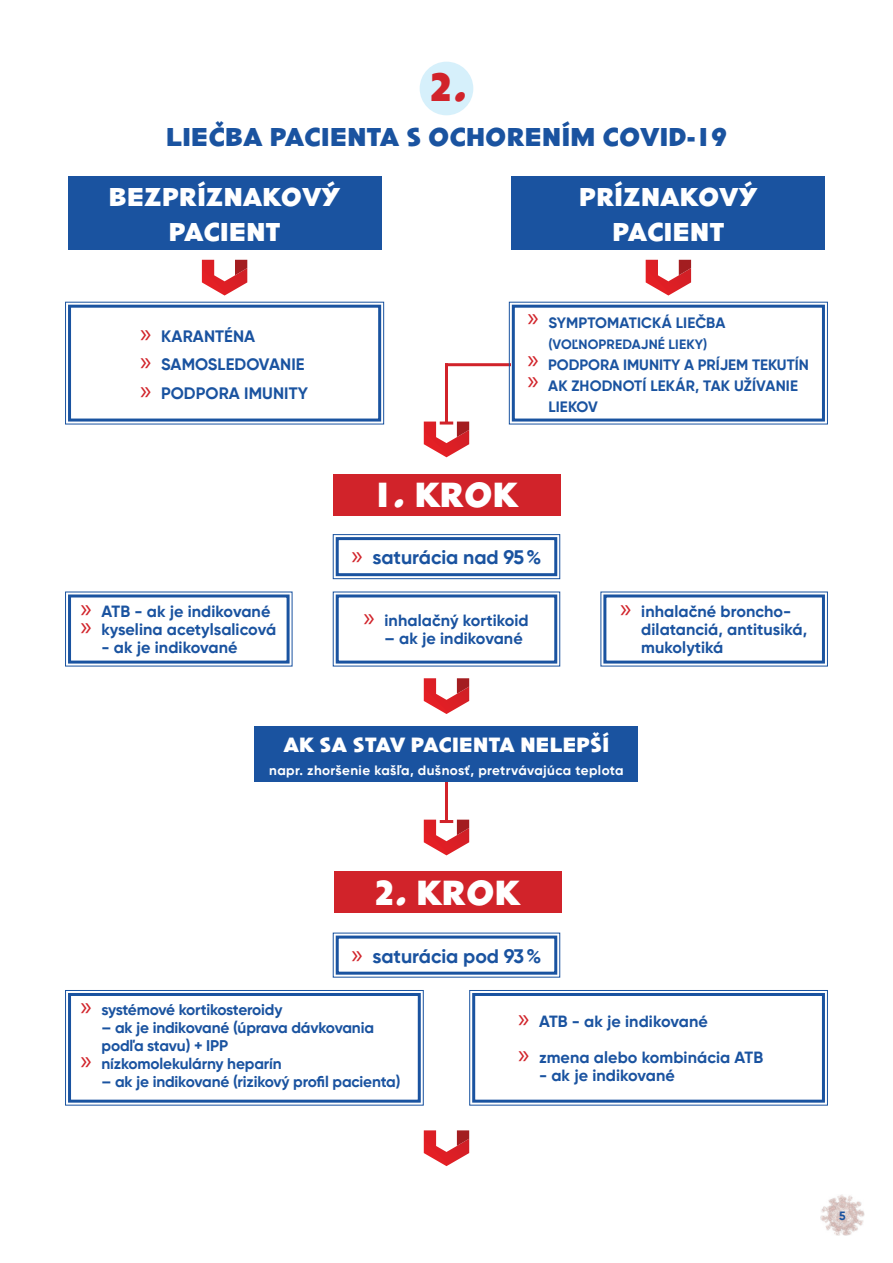
<style>
.page{position:relative;width:893px;height:1263px;background:#fff}
.page>*{position:absolute;margin:0;border:0;box-sizing:border-box;transform-origin:0 0}
.t1{font:800 46.2px "Sharktooth";color:#d1232a}
.t2{font:800 40.5px "Sharktooth";letter-spacing:.015em;color:#fff}
.t3{font:800 30px/34.5px "Sharktooth";letter-spacing:.015em;color:#fff;text-align:center}
.t4{font:800 30px "Sharktooth";letter-spacing:.015em;color:#1a53a0}
.t5{font:800 24px "Sharktooth";letter-spacing:.015em;color:#fff}
.t6{font:700 19.5px "Gilroy";color:#1a53a0}
.t7{font:700 16.5px/28.5px "Gilroy";letter-spacing:.005em;color:#1a53a0}
.t8{font:700 16.2px/18px "Gilroy";letter-spacing:.005em;color:#1a53a0}
.t9{font:700 15.45px "Gilroy";letter-spacing:-.01em;color:#1a53a0}
.t10{font:700 15px "Gilroy";color:#1a53a0}
.t11{font:700 13.5px "Gilroy";letter-spacing:.03em;color:#fff}
.t12{font:700 13.5px "Gilroy";letter-spacing:.01em;color:#1a53a0}
.t13{font:700 12px "Gilroy";color:#1a53a0}
.s1{font-family:"Myriad Pro";font-weight:400;font-size:27px;color:#d1232a}
</style>
<div class="page">
<img style="left:820px;top:1195px;width:44px;height:41px">
<hr style="left:445px;top:363px;width:67px;height:3px;background:#d1232a">
<hr style="left:445px;top:363px;width:3px;height:60px;background:#d1232a">
<hr style="left:445px;top:779px;width:3px;height:42px;background:#d1232a">
<div style="left:420px;top:62px;width:53px;height:53px;background:#d6f0fb;border-radius:50%"></div>
<svg style="left:202px;top:260px;width:45px;height:35px"></svg>
<svg style="left:646px;top:260px;width:45px;height:35px"></svg>
<svg style="left:424px;top:421px;width:45px;height:36px"></svg>
<svg style="left:424px;top:820px;width:45px;height:35px"></svg>
<svg style="left:424px;top:1130px;width:45px;height:36px"></svg>
<svg style="left:424px;top:678px;width:45px;height:36px"></svg>
<div style="left:68px;top:176px;width:313px;height:73px;background:#1a53a0"></div>
<div style="left:333px;top:474px;width:227px;height:42px;background:#d1232a"></div>
<div style="left:335px;top:871px;width:227px;height:42px;background:#d1232a"></div>
<svg style="left:65px;top:301px;width:320px;height:124px"></svg>
<div style="left:68px;top:305px;width:313px;height:116px;border:3px solid #1a53a0"></div>
<svg style="left:508px;top:301px;width:320px;height:124px"></svg>
<div style="left:512px;top:305px;width:313px;height:116px;border:3px solid #1a53a0"></div>
<svg style="left:332px;top:534px;width:229px;height:46px"></svg>
<div style="left:336px;top:537px;width:221px;height:39px;border:3px solid #1a53a0"></div>
<svg style="left:332px;top:932px;width:229px;height:46px"></svg>
<div style="left:336px;top:935px;width:221px;height:40px;border:3px solid #1a53a0"></div>
<svg style="left:65px;top:591px;width:228px;height:76px"></svg>
<div style="left:68px;top:594px;width:222px;height:69px;border:3px solid #1a53a0"></div>
<svg style="left:65px;top:990px;width:359px;height:116px"></svg>
<div style="left:68px;top:993px;width:353px;height:110px;border:3px solid #1a53a0"></div>
<svg style="left:332px;top:591px;width:229px;height:76px"></svg>
<div style="left:336px;top:594px;width:221px;height:69px;border:3px solid #1a53a0"></div>
<svg style="left:600px;top:591px;width:228px;height:76px"></svg>
<div style="left:603px;top:594px;width:222px;height:69px;border:3px solid #1a53a0"></div>
<svg style="left:469px;top:990px;width:359px;height:116px"></svg>
<div style="left:472px;top:993px;width:353px;height:110px;border:3px solid #1a53a0"></div>
<div style="left:512px;top:176px;width:313px;height:73px;background:#1a53a0"></div>
<div style="left:255px;top:727px;width:383px;height:55px;background:#1a53a0"></div>
<h1 class="t1" style="left:429px;top:60px;width:38px">2.</h1>
<h3 class="t4" style="left:166px;top:120px;width:562px">LIEČBA PACIENTA S OCHORENÍM COVID-19</h3>
<h3 class="t3" style="left:109px;top:180px;width:233px">BEZPRÍZNAKOVÝ<br>PACIENT</h3>
<h3 class="t3" style="left:579px;top:180px;width:180px">PRÍZNAKOVÝ<br>PACIENT</h3>
<p class="t7" style="left:140px;top:322px;width:169px"><span class="s1">»</span> KARANTÉNA<br><span class="s1">»</span> SAMOSLEDOVANIE <span class="s1">»</span> PODPORA IMUNITY</p>
<p class="t8" style="left:81px;top:602px;width:197px"><span class="s1">»</span> ATB - ak je indikované <span class="s1">»</span> kyselina acetylsalicová</p>
<p class="t8" style="left:102px;top:638px;width:137px">- ak je indikované</p>
<p class="t10" style="left:527px;top:313px;width:200px"><span class="s1">»</span> SYMPTOMATICKÁ LIEČBA</p>
<p class="t12" style="left:548px;top:336px;width:161px">(VOĽNOPREDAJNÉ LIEKY)</p>
<p class="t10" style="left:527px;top:355px;width:283px"><span class="s1">»</span> PODPORA IMUNITY A PRÍJEM TEKUTÍN</p>
<p class="t10" style="left:527px;top:376px;width:272px"><span class="s1">»</span> AK ZHODNOTÍ LEKÁR, TAK UŽÍVANIE</p>
<p class="t10" style="left:548px;top:397px;width:51px">LIEKOV</p>
<h2 class="t2" style="left:372px;top:472px;width:147px">1. KROK</h2>
<p class="t6" style="left:351px;top:545px;width:191px"><span class="s1">»</span> saturácia nad 95 %</p>
<p class="t8" style="left:364px;top:611px;width:167px"><span class="s1">»</span> inhalačný kortikoid</p>
<p class="t8" style="left:385px;top:629px;width:140px">– ak je indikované</p>
<p class="t8" style="left:641px;top:602px;width:167px;text-indent:-21px"><span class="s1">»</span> inhalačné broncho&shy;dilatanciá, antitusiká, mukolytiká</p>
<h3 class="t5" style="left:284px;top:731px;width:327px">AK SA STAV PACIENTA NELEPŠÍ</h3>
<p class="t11" style="left:269px;top:762px;width:356px">napr. zhoršenie kašľa, dušnosť, pretrvávajúca teplota</p>
<h2 class="t2" style="left:374px;top:869px;width:147px">2. KROK</h2>
<p class="t6" style="left:351px;top:944px;width:191px"><span class="s1">»</span> saturácia pod 93 %</p>
<p class="t9" style="left:81px;top:1000px;width:204px"><span class="s1">»</span> systémové kortikosteroidy</p>
<p class="t9" style="left:102px;top:1018px;width:274px">– ak je indikované (úprava dávkovania</p>
<p class="t9" style="left:102px;top:1036px;width:128px">podľa stavu) + IPP</p>
<p class="t9" style="left:81px;top:1054px;width:203px"><span class="s1">»</span> nízkomolekulárny heparín</p>
<p class="t9" style="left:102px;top:1072px;width:300px">– ak je indikované (rizikový profil pacienta)</p>
<p class="t8" style="left:518px;top:1012px;width:191px"><span class="s1">»</span> ATB - ak je indikované</p>
<p class="t8" style="left:518px;top:1048px;width:247px"><span class="s1">»</span> zmena alebo kombinácia ATB</p>
<p class="t8" style="left:539px;top:1066px;width:137px">- ak je indikované</p>
<p class="t13" style="left:839px;top:1208px;width:8px">5</p>
</div>
